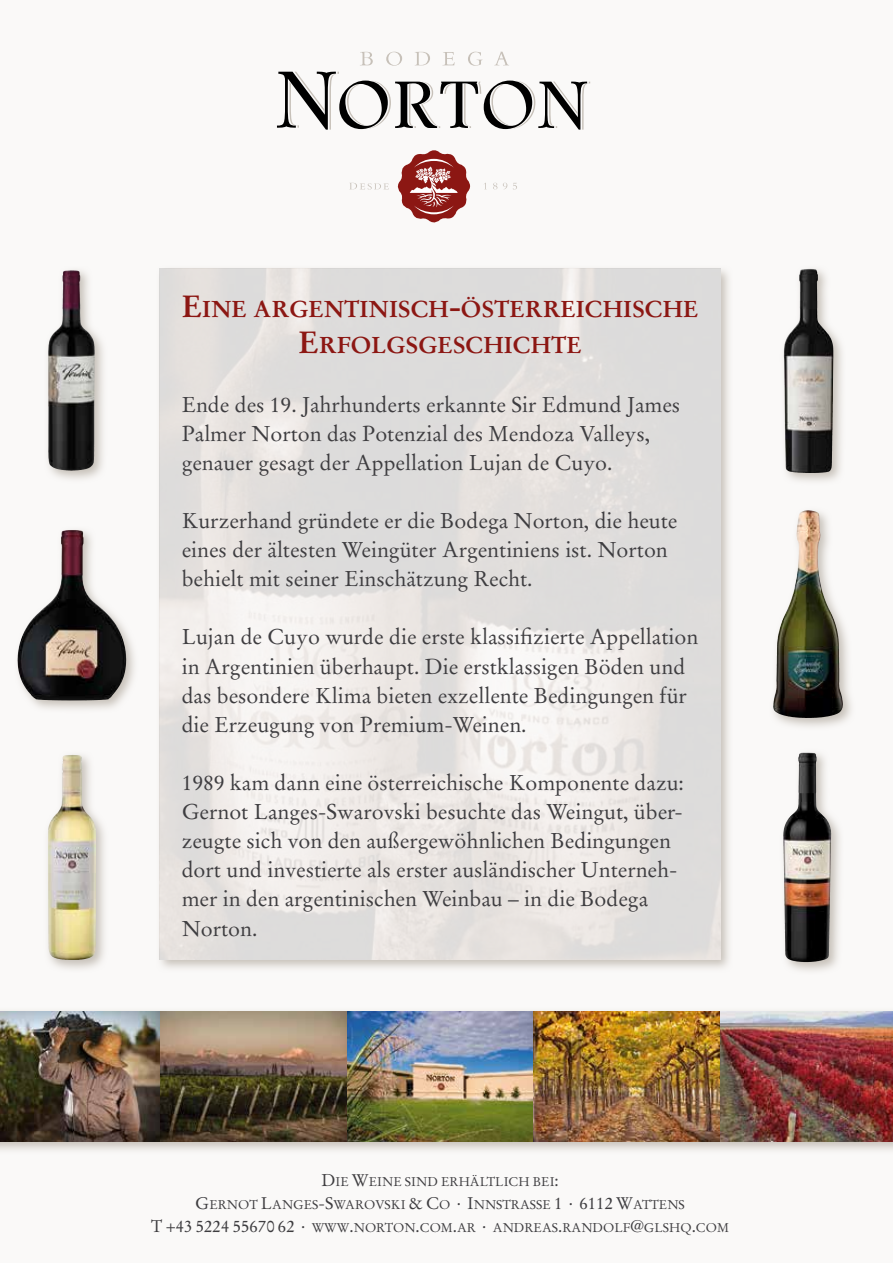
<style>
.page{position:relative;width:893px;height:1263px;background:#faf9f8}
.page>*{position:absolute;margin:0;border:0;box-sizing:border-box;transform-origin:0 0}
.t1{font:700 22.95px/36.8px "Stempel Garamond";color:#8c1713;text-align:center}
.t2{font:21.45px/29.1px "Stempel Garamond";color:#3e3d40}
.t3{font:12.6px/23px "Stempel Garamond";color:#3e3d40;text-align:center}
.s1{font-size:30.6px}
.s2{font-size:16.8px}
</style>
<div class="page">
<svg style="left:350px;top:183px;width:39px;height:6px"></svg>
<svg style="left:493px;top:183px;width:4px;height:6px"></svg>
<svg style="left:503px;top:183px;width:4px;height:6px"></svg>
<svg style="left:513px;top:183px;width:4px;height:6px"></svg>
<svg style="left:277px;top:52px;width:313px;height:78px"></svg>
<svg style="left:397px;top:150px;width:74px;height:73px"></svg>
<svg style="left:159px;top:268px;width:570px;height:700px;background:#dfdbd7"></svg>
<img style="left:160px;top:269px;width:560px;height:690px">
<svg style="left:0;top:1142px;width:893px;height:8px;background:#dedad5"></svg>
<img style="left:0;top:1011px;width:893px;height:131px">
<svg style="left:49px;top:270px;width:54px;height:209px"></svg>
<img style="left:48px;top:270px;width:22px;height:197px">
<svg style="left:17px;top:530px;width:118px;height:179px"></svg>
<img style="left:30px;top:530px;width:43px;height:91px">
<svg style="left:48px;top:754px;width:56px;height:215px;background:#d7d0b5"></svg>
<img style="left:48px;top:755px;width:24px;height:142px">
<svg style="left:783px;top:268px;width:59px;height:213px"></svg>
<img style="left:785px;top:269px;width:24px;height:73px">
<img style="left:773px;top:510px;width:78px;height:217px">
<img style="left:787px;top:510px;width:20px;height:100px">
<img style="left:783px;top:752px;width:57px;height:219px">
<img style="left:783px;top:753px;width:18px;height:101px">
<p class="t1" style="left:182px;top:290px;width:518px"><span class="s1">E</span>INE ARGENTINISCH<span class="s1">-</span>ÖSTERREICHISCHE<br><span class="s1">E</span>RFOLGSGESCHICHTE</p>
<p class="t2" style="left:182px;top:390px;width:500px">Ende des 19. Jahrhunderts erkannte Sir Edmund James<br>Palmer Norton das Potenzial des Mendoza Valleys, genauer gesagt der Appellation Lujan de Cuyo.</p>
<p class="t2" style="left:182px;top:506px;width:497px">Kurzerhand gründete er die Bodega Norton, die heute eines der ältesten Weingüter Argentiniens ist. Norton behielt mit seiner Einschätzung Recht.</p>
<p class="t2" style="left:182px;top:623px;width:518px">Lujan de Cuyo wurde die erste klassifizierte Appellation in Argentinien überhaupt. Die erstklassigen Böden und das besondere Klima bieten exzellente Bedingungen für die Erzeugung von Premium-Weinen.</p>
<p class="t2" style="left:182px;top:768px;width:504px">1989 kam dann eine österreichische Komponente dazu:<br>Gernot Langes-Swarovski besuchte das Weingut, über&shy;zeugte sich von den außergewöhnlichen Bedingungen dort und investierte als erster ausländischer Unterneh&shy;mer in den argentinischen Weinbau – in die Bodega Norton.</p>
<p class="t3" style="left:151px;top:1170px;width:579px"><span class="s2">D</span>IE <span class="s2">W</span>EINE SIND ERHÄLTLICH BEI<span class="s2">:<br>G</span>ERNOT <span class="s2">L</span>ANGES<span class="s2">-S</span>WAROVSKI <span class="s2">&amp; C</span>O <sup>.</sup> <span class="s2">I</span>NNSTRASSE <span class="s2">1 </span><sup>.</sup> <span class="s2">6112 W</span>ATTENS<br><span class="s2">T +43 5224 55670 62 </span><sup>.</sup> WWW<span class="s2">.</span>NORTON<span class="s2">.</span>COM<span class="s2">.</span>AR <sup>.</sup> ANDREAS<span class="s2">.</span>RANDOLF<span class="s2">@</span>GLSHQ<span class="s2">.</span>COM</p>
</div>
